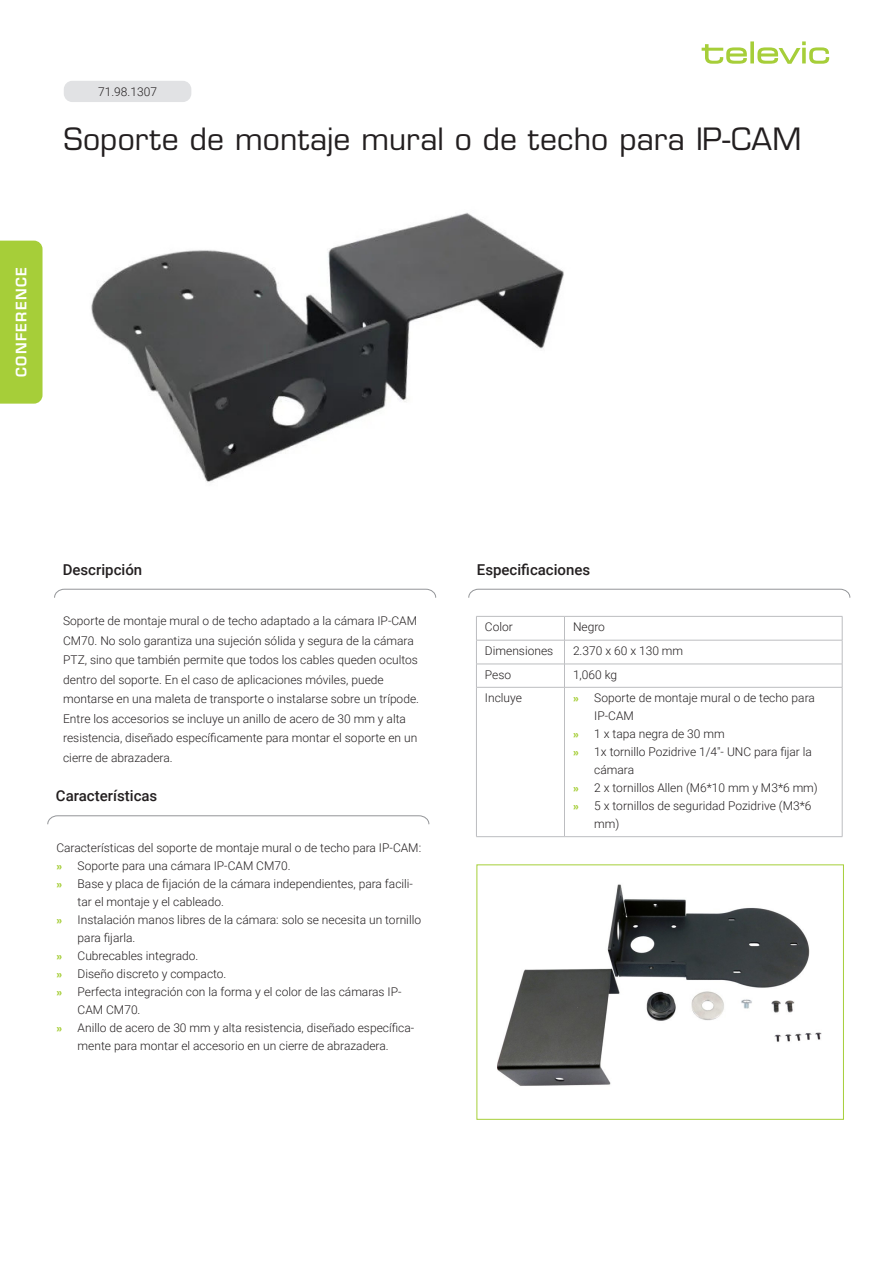
<style>
.page{position:relative;width:893px;height:1263px;background:#fff}
.page>*{position:absolute;margin:0;border:0;box-sizing:border-box;transform-origin:0 0}
.t1{font:30px "Eurostile LT Std";letter-spacing:.005em;color:#231f20}
.BROOD___regular{font:500 15px "Roboto";color:#231f20}
.t2{font:600 14.1px "Eurostile LT Std";letter-spacing:.1em;color:#fff}
.Bullets_-_1st{font:300 12px/19.5px "Roboto";color:#231f20}
.Text_-_cell{font:300 12px "Roboto";color:#231f20}
.DATASHEET_-_number{font:300 12px "Roboto";color:#231f20}
.s1{font-family:"Frutiger LT Std";font-weight:700;font-size:10.5px;color:#a6ce39}
</style>
<div class="page">
<div style="left:0;top:241px;width:43px;height:163px;background:#a6ce39"></div>
<svg style="left:702px;top:41px;width:127px;height:23px"></svg>
<svg style="left:468px;top:588px;width:383px;height:10px"></svg>
<div style="left:64px;top:81px;width:127px;height:21px;background:#e1e2e4;border-radius:9px"></div>
<svg style="left:54px;top:588px;width:382px;height:10px"></svg>
<hr style="left:476px;top:687px;width:88px;height:1px;background:#bcbdc0">
<hr style="left:564px;top:687px;width:278px;height:1px;background:#bcbdc0">
<hr style="left:476px;top:836px;width:88px;height:1px;background:#bcbdc0">
<hr style="left:564px;top:836px;width:278px;height:1px;background:#bcbdc0">
<hr style="left:476px;top:616px;width:88px;height:1px;background:#bcbdc0">
<hr style="left:564px;top:616px;width:278px;height:1px;background:#bcbdc0">
<hr style="left:476px;top:640px;width:88px;height:1px;background:#bcbdc0">
<hr style="left:564px;top:640px;width:278px;height:1px;background:#bcbdc0">
<hr style="left:476px;top:664px;width:88px;height:1px;background:#bcbdc0">
<svg style="left:476px;top:616px;width:1px;height:71px"></svg>
<hr style="left:564px;top:664px;width:278px;height:1px;background:#bcbdc0">
<svg style="left:564px;top:616px;width:1px;height:71px"></svg>
<svg style="left:842px;top:616px;width:1px;height:71px"></svg>
<hr style="left:476px;top:687px;width:1px;height:149px;background:#bcbdc0">
<hr style="left:564px;top:687px;width:1px;height:149px;background:#bcbdc0">
<hr style="left:842px;top:687px;width:1px;height:149px;background:#bcbdc0">
<img style="left:91px;top:212px;width:473px;height:271px">
<svg style="left:47px;top:815px;width:383px;height:10px"></svg>
<img style="left:497px;top:884px;width:325px;height:202px">
<p class="DATASHEET_-_number" style="left:98px;top:83px;width:60px">71.98.1307</p>
<p class="t1" style="left:64px;top:121px;width:739px">Soporte de montaje mural o de techo para IP-CAM</p>
<p class="t2" style="left:13px;top:377px;width:112px;rotate:-90deg">CONFERENCE</p>
<p class="BROOD___regular" style="left:477px;top:559px;width:115px">Especificaciones</p>
<p class="BROOD___regular" style="left:63px;top:559px;width:81px">Descripción</p>
<p class="Bullets_-_1st" style="left:63px;top:611px;width:357px">Soporte de montaje mural o de techo adaptado a la cámara IP-CAM CM70. No solo garantiza una sujeción sólida y segura de la cámara PTZ, sino que también permite que todos los cables queden ocultos dentro del soporte. En el caso de aplicaciones móviles, puede montarse en una maleta de transporte o instalarse sobre un trípode.<br>Entre los accesorios se incluye un anillo de acero de 30 mm y alta resistencia, diseñado específicamente para montar el soporte en un cierre de abrazadera.</p>
<p class="Text_-_cell" style="left:485px;top:618px;width:29px">Color</p>
<p class="Text_-_cell" style="left:573px;top:619px;width:34px">Negro</p>
<p class="Text_-_cell" style="left:485px;top:642px;width:70px">Dimensiones</p>
<p class="Text_-_cell" style="left:573px;top:642px;width:112px">2.370 x 60 x 130 mm</p>
<p class="Text_-_cell" style="left:485px;top:666px;width:28px">Peso</p>
<p class="Text_-_cell" style="left:573px;top:666px;width:46px">1,060 kg</p>
<p class="Text_-_cell" style="left:485px;top:689px;width:39px">Incluye</p>
<p class="Bullets_-_1st" style="left:594px;top:688px;width:222px;line-height:18px;text-indent:-21px"><span class="s1">»</span> Soporte de montaje mural o de techo para<br>IP-CAM</p>
<p class="Bullets_-_1st" style="left:573px;top:724px;width:153px"><span class="s1">»</span> 1 x tapa negra de 30 mm</p>
<p class="Bullets_-_1st" style="left:594px;top:742px;width:219px;line-height:18px;text-indent:-21px"><span class="s1">»</span> 1x tornillo Pozidrive 1/4"- UNC para fijar la cámara</p>
<p class="Bullets_-_1st" style="left:573px;top:778px;width:246px"><span class="s1">»</span> 2 x tornillos Allen (M6*10 mm y M3*6 mm)</p>
<p class="Bullets_-_1st" style="left:594px;top:796px;width:219px;line-height:18px;text-indent:-21px"><span class="s1">»</span> 5 x tornillos de seguridad Pozidrive (M3*6 mm)</p>
<p class="BROOD___regular" style="left:56px;top:785px;width:103px">Características</p>
<p class="Bullets_-_1st" style="left:56px;top:837px;width:366px">Características del soporte de montaje mural o de techo para IP-CAM:</p>
<p class="Bullets_-_1st" style="left:56px;top:855px;width:236px"><span class="s1">»</span> Soporte para una cámara IP-CAM CM70.</p>
<p class="Bullets_-_1st" style="left:78px;top:874px;width:337px;line-height:18px;text-indent:-21px"><span class="s1">»</span> Base y placa de fijación de la cámara independientes, para facili&shy;tar el montaje y el cableado.</p>
<p class="Bullets_-_1st" style="left:78px;top:910px;width:345px;line-height:18px;text-indent:-21px"><span class="s1">»</span> Instalación manos libres de la cámara: solo se necesita un tornillo para fijarla.</p>
<p class="Bullets_-_1st" style="left:56px;top:945px;width:144px"><span class="s1">»</span> Cubrecables integrado.</p>
<p class="Bullets_-_1st" style="left:56px;top:963px;width:172px"><span class="s1">»</span> Diseño discreto y compacto.</p>
<p class="Bullets_-_1st" style="left:78px;top:982px;width:326px;line-height:18px;text-indent:-21px"><span class="s1">»</span> Perfecta integración con la forma y el color de las cámaras IP-<br>CAM CM70.</p>
<p class="Bullets_-_1st" style="left:56px;top:1018px;width:359px;line-height:18px;text-align:center"><span class="s1">»</span> Anillo de acero de 30 mm y alta resistencia, diseñado específica&shy;mente para montar el accesorio en un cierre de abrazadera.</p>
</div>
